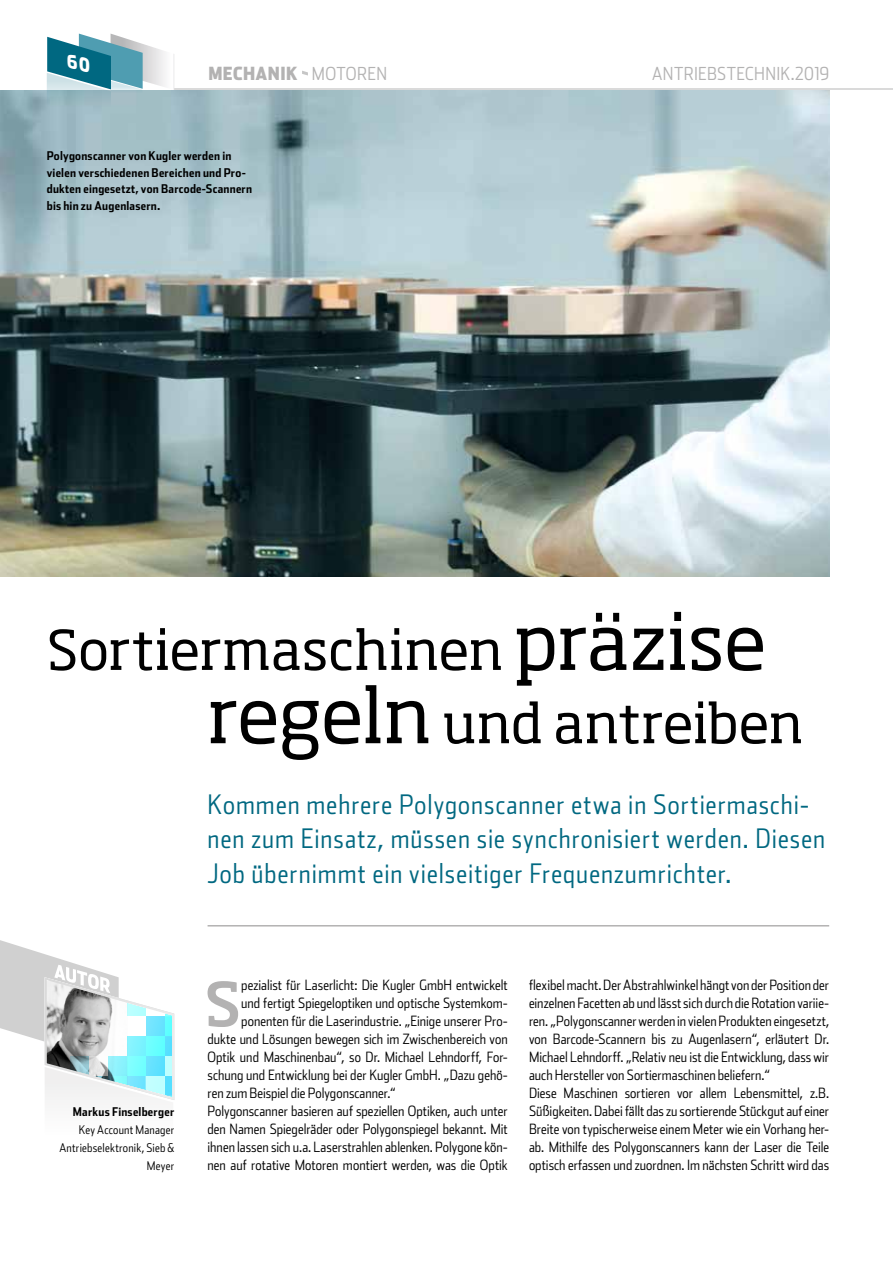
<style>
.page{position:relative;width:893px;height:1263px;background:#fff}
.page>*{position:absolute;margin:0;border:0;box-sizing:border-box;transform-origin:0 0}
.t1{font:500 59.4px "Soho Std";color:#b3b2b2}
.t2{font:54px "Soho Std";letter-spacing:-.01em;color:#000}
.t3{font:300 27px/34.5px "Stainless Cond";letter-spacing:.04em;color:#006881}
.t4{font:300 18px "Stainless Cond";letter-spacing:.015em;color:#b3b2b2}
.t5{font:900 18px "Stainless Cond";letter-spacing:.02em;color:#b3b2b2}
.t6{font:300 14.25px/18px "Stainless Cond";color:#000}
.t7{font:700 12px/16.5px "Stainless Cond";letter-spacing:.02em;color:#000}
.t8{font:300 12px/18px "Stainless Cond";letter-spacing:.015em;color:#000;text-align:right}
.s1{font-weight:300}
.s2{font-size:75px}
</style>
<div class="page">
<hr style="left:174px;top:89px;width:719px;height:1px;background:#dadada">
<svg style="left:302px;top:71px;width:6px;height:5px"></svg>
<img style="left:0;top:90px;width:829px;height:486px">
<hr style="left:208px;top:925px;width:621px;height:1px;background:#b3b2b2">
<svg style="left:0;top:940px;width:175px;height:160px"></svg>
<svg style="left:47px;top:34px;width:127px;height:92px;background:#8cb6c1"></svg>
<p class="t5" style="left:208px;top:62px;width:180px">MECHANIK <span class="s1">MOTOREN</span></p>
<p class="t4" style="left:652px;top:63px;width:179px">ANTRIEBSTECHNIK.2019</p>
<p class="t7" style="left:47px;top:147px;width:207px">Polygonscanner von Kugler werden in vielen verschiedenen Bereichen und Pro&shy;dukten eingesetzt, von Barcode-Scannern bis hin zu Augenlasern.</p>
<h2 class="t2" style="left:47px;top:616px;width:721px">Sortiermaschinen <span class="s2">präzise</span></h2>
<h2 class="t2" style="left:207px;top:689px;width:597px"><span class="s2">regeln</span> und antreiben</h2>
<h3 class="t3" style="left:208px;top:786px;width:619px">Kommen mehrere Polygonscanner etwa in Sortiermaschi&shy;nen zum Einsatz, müssen sie synchronisiert werden. Diesen<br>Job übernimmt ein vielseitiger Frequenzumrichter.</h3>
<p class="t7" style="left:73px;top:1103px;width:103px">Markus Finselberger</p>
<p class="t8" style="left:59px;top:1120px;width:116px">Key Account Manager<br>Antriebselektronik, Sieb &amp;<br>Meyer</p>
<h1 class="t1" style="left:204px;top:966px;width:38px">S</h1>
<p class="t6" style="left:241px;top:976px;width:268px">pezialist für Laserlicht: Die Kugler GmbH entwickelt</p>
<p class="t6" style="left:241px;top:994px;width:268px">und fertigt Spiegeloptiken und optische Systemkom-</p>
<p class="t6" style="left:241px;top:1012px;width:268px">ponenten für die Laserindustrie. „Einige unserer Pro-</p>
<p class="t6" style="left:208px;top:1030px;width:302px">dukte und Lösungen bewegen sich im Zwischenbereich von</p>
<p class="t6" style="left:208px;top:1048px;width:302px">Optik und Maschinenbau“, so Dr. Michael Lehndorff, For-</p>
<p class="t6" style="left:208px;top:1066px;width:302px">schung und Entwicklung bei der Kugler GmbH. „Dazu gehö-</p>
<p class="t6" style="left:208px;top:1084px;width:190px">ren zum Beispiel die Polygonscanner.“</p>
<p class="t6" style="left:208px;top:1102px;width:302px">Polygonscanner basieren auf speziellen Optiken, auch unter</p>
<p class="t6" style="left:208px;top:1120px;width:302px">den Namen Spiegelräder oder Polygonspiegel bekannt. Mit</p>
<p class="t6" style="left:208px;top:1138px;width:302px">ihnen lassen sich u.a. Laserstrahlen ablenken. Polygone kön-</p>
<p class="t6" style="left:208px;top:1156px;width:302px">nen auf rotative Motoren montiert werden, was die Optik</p>
<p class="t6" style="left:529px;top:976px;width:302px">flexibel macht. Der Abstrahlwinkel hängt von der Position der einzelnen Facetten ab und lässt sich durch die Rotation variie&shy;ren. „Polygonscanner werden in vielen Produkten eingesetzt, von Barcode-Scannern bis zu Augenlasern“, erläutert Dr.<br>Michael Lehndorff. „Relativ neu ist die Entwicklung, dass wir auch Hersteller von Sortiermaschinen beliefern.“<br>Diese Maschinen sortieren vor allem Lebensmittel, z.B.<br>Süßigkeiten. Dabei fällt das zu sortierende Stückgut auf einer Breite von typischerweise einem Meter wie ein Vorhang her&shy;ab. Mithilfe des Polygonscanners kann der Laser die Teile optisch erfassen und zuordnen. Im nächsten Schritt wird das</p>
</div>
